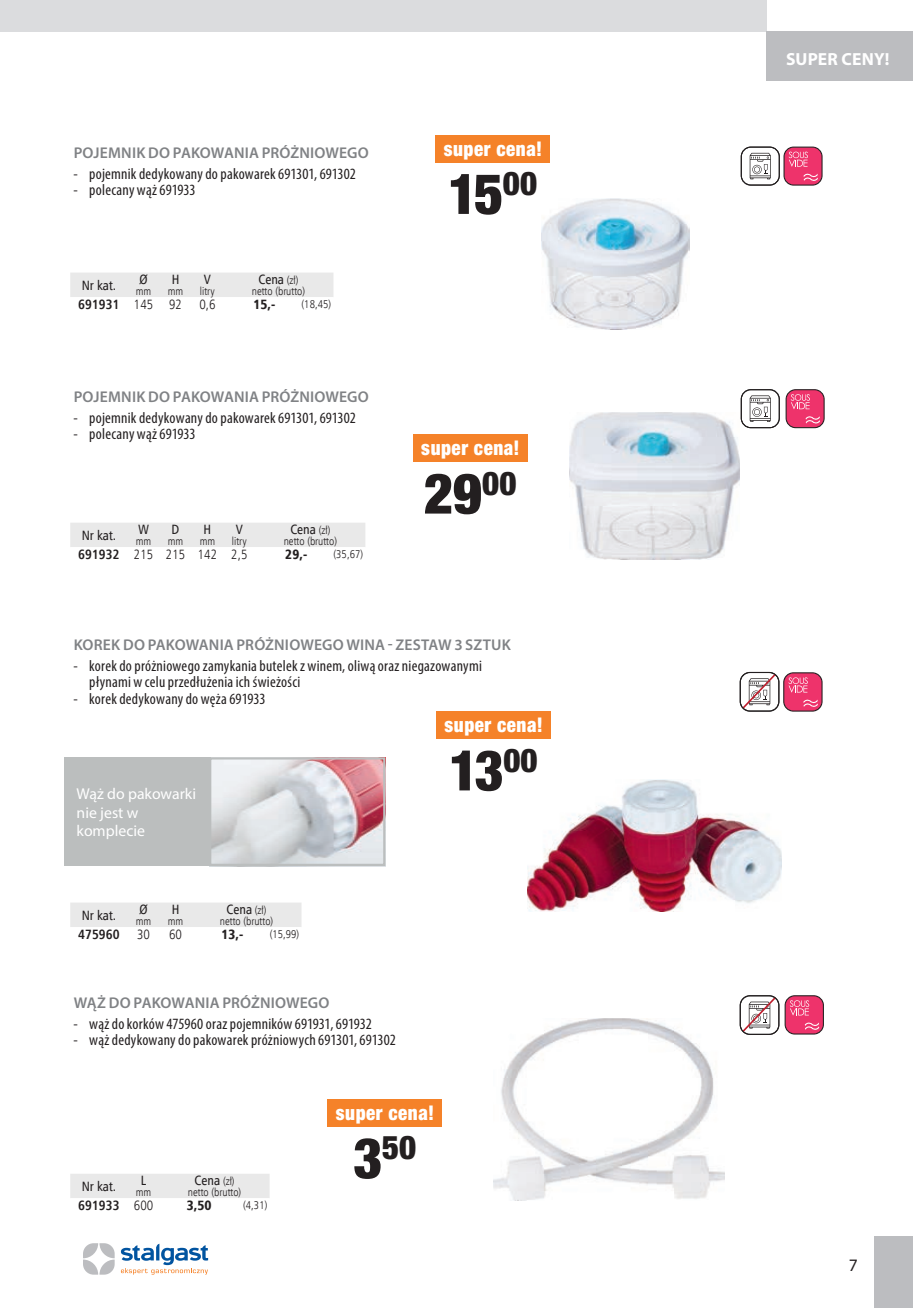
<style>
.page{position:relative;width:913px;height:1308px;background:#fff}
.page>*{position:absolute;margin:0;border:0;box-sizing:border-box;transform-origin:0 0}
.t1{font:900 condensed 56.25px "Helvetica Neue LT Pro";color:#231f20}
.t2{font:900 condensed 32.85px "Helvetica Neue LT Pro";color:#231f20}
.t3{font:900 condensed 20.25px "Helvetica Neue LT Pro";letter-spacing:.03em;color:#fff;scale:.94 1}
.t4{font:700 17.55px "Myriad Pro";letter-spacing:.01em;color:#fff}
.t5{font:17.55px "Myriad Pro";color:#231f20}
.t6{font:condensed 15.75px/16.7px "Myriad Pro";letter-spacing:.015em;color:#231f20}
.t7{font:15.75px/18.9px "Myriad Pro";color:#fff}
.t8{font:600 15.53px "Myriad Pro";letter-spacing:.01em;color:#808285}
.t9{font:13.5px "Humnst 777 Cn EU";color:#231f20}
.t10{font:700 13.5px "Humnst 777 Cn EU";color:#231f20}
.t11{font:13.5px "Humnst 777 Lt Cn EU";color:#231f20}
.t12{font:13.5px "Humnst 777 Blk Cn EU";color:#231f20}
.t13{font:11.25px "Humnst 777 Lt Cn EU";color:#231f20}
.s1{font-family:"Humnst 777 Lt Cn EU";font-size:11.25px}
.s2{font-family:"Humnst 777 Lt Cn EU";font-weight:400}
.s3{font-family:"Humnst 777 Cn EU";font-weight:700}
.s4{font-size:56.25px}
</style>
<div class="page">
<div style="left:873px;top:1236px;width:39px;height:71px;background:#bcbdc0"></div>
<svg style="left:83px;top:1243px;width:32px;height:31px"></svg>
<svg style="left:121px;top:1243px;width:87px;height:31px"></svg>
<img style="left:569px;top:412px;width:170px;height:147px">
<img style="left:493px;top:1018px;width:230px;height:182px">
<img style="left:527px;top:780px;width:254px;height:131px">
<svg style="left:210px;top:757px;width:175px;height:109px;background:#d5cacf"></svg>
<div style="left:64px;top:757px;width:146px;height:109px;background:#bbbebe"></div>
<img style="left:541px;top:198px;width:148px;height:131px">
<svg style="left:785px;top:389px;width:39px;height:39px;background:#df4e7a"></svg>
<svg style="left:740px;top:147px;width:82px;height:39px"></svg>
<svg style="left:740px;top:389px;width:39px;height:39px"></svg>
<svg style="left:739px;top:672px;width:83px;height:39px"></svg>
<svg style="left:739px;top:995px;width:84px;height:40px"></svg>
<div style="left:327px;top:1099px;width:115px;height:27px;background:#f58229"></div>
<div style="left:435px;top:711px;width:115px;height:28px;background:#f58229"></div>
<div style="left:412px;top:435px;width:115px;height:27px;background:#f58229"></div>
<div style="left:435px;top:135px;width:115px;height:27px;background:#f58229"></div>
<div style="left:70px;top:523px;width:295px;height:24px;background:#e9e9e9"></div>
<div style="left:70px;top:1174px;width:199px;height:24px;background:#e9e9e9"></div>
<div style="left:70px;top:903px;width:231px;height:24px;background:#e9e9e9"></div>
<div style="left:70px;top:273px;width:263px;height:24px;background:#e9e9e9"></div>
<div style="left:0;top:0;width:766px;height:32px;background:#dbdcde"></div>
<div style="left:766px;top:32px;width:146px;height:49px;background:#bcbdc0"></div>
<p class="t8" style="left:74px;top:147px;width:296px">POJEMNIK DO PAKOWANIA PRÓŻNIOWEGO</p>
<p class="t6" style="left:74px;top:167px;width:284px">- pojemnik dedykowany do pakowarek 691301, 691302</p>
<p class="t6" style="left:74px;top:183px;width:123px">- polecany wąż 691933</p>
<p class="t9" style="left:139px;top:271px;width:10px">Ø</p>
<p class="t13" style="left:136px;top:284px;width:17px">mm</p>
<p class="t9" style="left:258px;top:271px;width:42px">Cena <span class="s1">(zł)</span></p>
<p class="t13" style="left:252px;top:284px;width:55px">netto (brutto)</p>
<p class="t9" style="left:172px;top:271px;width:9px">H</p>
<p class="t13" style="left:168px;top:284px;width:17px">mm</p>
<p class="t9" style="left:204px;top:271px;width:9px">V</p>
<p class="t13" style="left:200px;top:284px;width:17px">litry</p>
<p class="t9" style="left:82px;top:276px;width:36px">Nr kat.</p>
<p class="t10" style="left:78px;top:296px;width:105px">691931 <span class="s2">145 92</span></p>
<p class="t11" style="left:199px;top:296px;width:18px">0,6</p>
<p class="t12" style="left:253px;top:296px;width:23px">15,-</p>
<p class="t13" style="left:301px;top:297px;width:31px">(18,45)</p>
<p class="t8" style="left:74px;top:391px;width:296px">POJEMNIK DO PAKOWANIA PRÓŻNIOWEGO</p>
<p class="t6" style="left:74px;top:410px;width:284px">- pojemnik dedykowany do pakowarek 691301, 691302</p>
<p class="t6" style="left:74px;top:427px;width:123px">- polecany wąż 691933</p>
<p class="t9" style="left:290px;top:521px;width:42px">Cena <span class="s1">(zł)</span></p>
<p class="t13" style="left:283px;top:534px;width:55px">netto (brutto)</p>
<p class="t9" style="left:138px;top:521px;width:13px">W</p>
<p class="t13" style="left:136px;top:534px;width:17px">mm</p>
<p class="t9" style="left:171px;top:521px;width:9px">D</p>
<p class="t13" style="left:168px;top:534px;width:17px">mm</p>
<p class="t9" style="left:203px;top:521px;width:9px">H</p>
<p class="t13" style="left:200px;top:534px;width:17px">mm</p>
<p class="t9" style="left:236px;top:521px;width:9px">V</p>
<p class="t13" style="left:232px;top:534px;width:17px">litry</p>
<p class="t9" style="left:82px;top:526px;width:36px">Nr kat.</p>
<p class="t11" style="left:78px;top:546px;width:171px"><span class="s3">691932</span> 215 215 142 2,5</p>
<p class="t12" style="left:285px;top:546px;width:23px">29,-</p>
<p class="t13" style="left:333px;top:547px;width:31px">(35,67)</p>
<p class="t3" style="left:443px;top:141px;width:106px">super cena!</p>
<h1 class="t1" style="left:448px;top:173px;width:90px">15<sup>00</sup></h1>
<p class="t3" style="left:421px;top:441px;width:106px">super cena!</p>
<h1 class="t1" style="left:423px;top:473px;width:94px">29<sup>00</sup></h1>
<p class="t8" style="left:74px;top:639px;width:438px">KOREK DO PAKOWANIA PRÓŻNIOWEGO WINA - ZESTAW 3 SZTUK</p>
<p class="t6" style="left:89px;top:658px;width:394px;text-indent:-16px">- korek do próżniowego zamykania butelek z winem, oliwą oraz niegazowanymi płynami w celu przedłużenia ich świeżości</p>
<p class="t6" style="left:74px;top:691px;width:193px">- korek dedykowany do węża 691933</p>
<p class="t7" style="left:77px;top:785px;width:121px">Wąż do pakowarki nie jest w komplecie</p>
<p class="t3" style="left:444px;top:717px;width:106px">super cena!</p>
<h1 class="t1" style="left:449px;top:750px;width:90px">13<sup>00</sup></h1>
<p class="t9" style="left:82px;top:906px;width:36px">Nr kat.</p>
<p class="t9" style="left:139px;top:900px;width:10px">Ø</p>
<p class="t13" style="left:136px;top:914px;width:17px">mm</p>
<p class="t9" style="left:172px;top:900px;width:9px">H</p>
<p class="t13" style="left:168px;top:914px;width:17px">mm</p>
<p class="t9" style="left:226px;top:900px;width:42px">Cena <span class="s1">(zł)</span></p>
<p class="t13" style="left:220px;top:914px;width:55px">netto (brutto)</p>
<p class="t10" style="left:78px;top:926px;width:43px">475960</p>
<p class="t11" style="left:137px;top:926px;width:14px">30</p>
<p class="t11" style="left:169px;top:926px;width:14px">60</p>
<p class="t12" style="left:221px;top:925px;width:23px">13,-</p>
<p class="t13" style="left:269px;top:927px;width:31px">(15,99)</p>
<p class="t8" style="left:74px;top:997px;width:257px">WĄŻ DO PAKOWANIA PRÓŻNIOWEGO</p>
<p class="t6" style="left:74px;top:1016px;width:299px">- wąż do korków 475960 oraz pojemników 691931, 691932</p>
<p class="t6" style="left:74px;top:1033px;width:324px">- wąż dedykowany do pakowarek próżniowych 691301, 691302</p>
<p class="t9" style="left:82px;top:1177px;width:36px">Nr kat.</p>
<p class="t9" style="left:141px;top:1172px;width:7px">L</p>
<p class="t13" style="left:136px;top:1185px;width:17px">mm</p>
<p class="t9" style="left:194px;top:1172px;width:42px">Cena <span class="s1">(zł)</span></p>
<p class="t13" style="left:188px;top:1185px;width:55px">netto (brutto)</p>
<p class="t10" style="left:78px;top:1197px;width:77px">691933 <span class="s2">600</span></p>
<p class="t12" style="left:187px;top:1197px;width:26px">3,50</p>
<p class="t13" style="left:243px;top:1198px;width:26px">(4,31)</p>
<p class="t3" style="left:335px;top:1105px;width:106px">super cena!</p>
<h2 class="t2" style="left:353px;top:1135px;width:64px"><span class="s4">3</span>50</h2>
<p class="t4" style="left:785px;top:52px;width:105px">SUPER CENY!</p>
<p class="t5" style="left:848px;top:1257px;width:11px">7</p>
</div>
